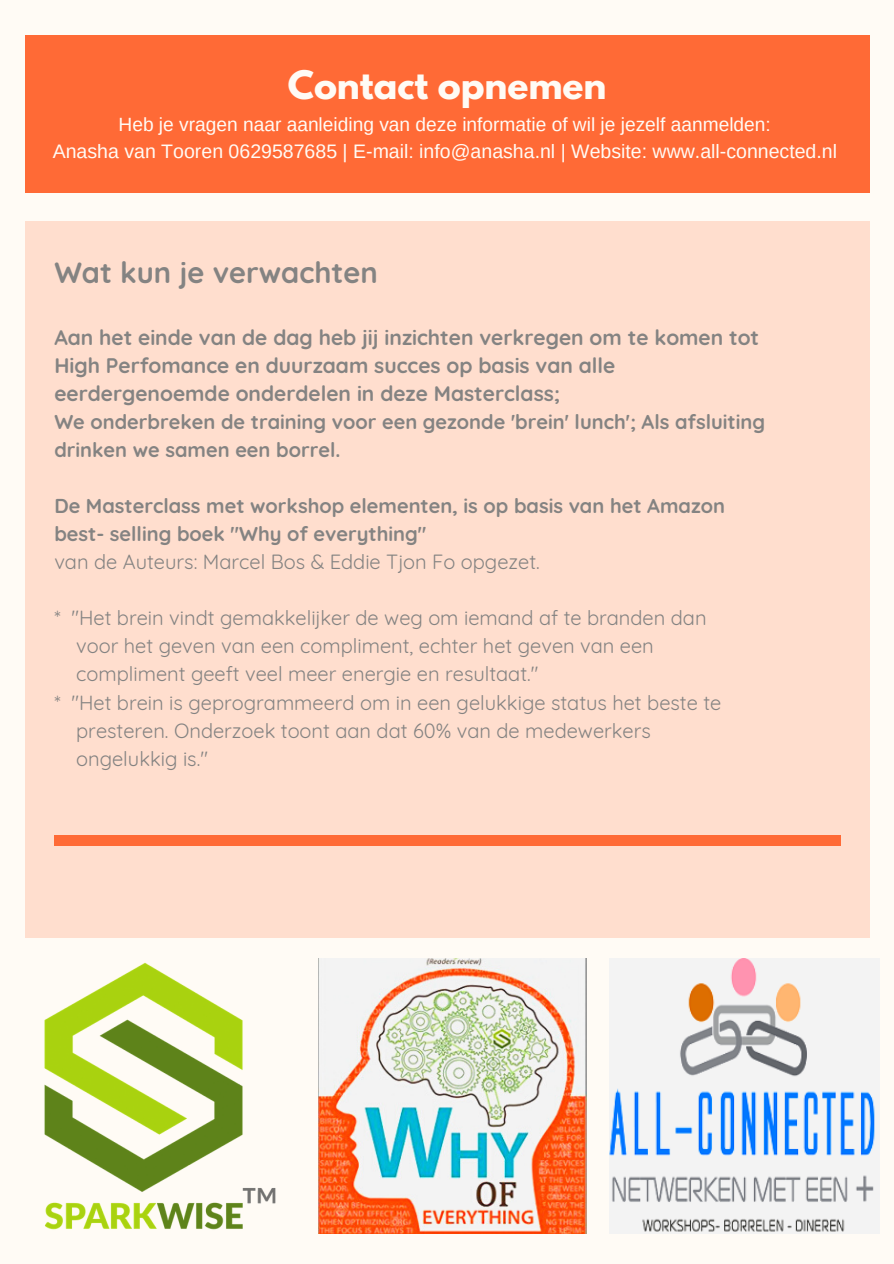
<style>
.page{position:relative;width:894px;height:1264px;background:#fff}
.page>*{position:absolute;margin:0;border:0;box-sizing:border-box;transform-origin:0 0}
.t1{font:700 34.8px "League Spartan";color:#fffbf5}
.t2{font:700 29.25px "Quicksand";color:#848382}
.t3{font:700 21px/28px "Quicksand";color:#848382}
.t4{font:20.1px "Quicksand";color:#848382}
.t5{font:700 20.1px/28px "Quicksand";color:#848382}
.t6{font:19.5px "Arimo";color:#fffbf5}
.t7{font:19.2px "Arimo";color:#fffbf5}
</style>
<div class="page">
<div style="left:0;top:0;width:893px;height:1263px;background:#fffbf5"></div>
<div style="left:25px;top:35px;width:843px;height:158px;background:#ff6a36"></div>
<div style="left:25px;top:221px;width:843px;height:716px;background:#ffdece"></div>
<img style="left:44px;top:962px;width:232px;height:268px">
<img style="left:318px;top:958px;width:268px;height:275px">
<img style="left:609px;top:958px;width:270px;height:275px">
<div style="left:54px;top:835px;width:786px;height:10px;background:#ff6a36"></div>
<h1 class="t1" style="left:288px;top:67px;width:320px">Contact opnemen</h1>
<p class="t7" style="left:118px;top:114px;width:653px">Heb je vragen naar aanleiding van deze informatie of wil je jezelf aanmelden:</p>
<p class="t6" style="left:53px;top:140px;width:785px">Anasha van Tooren 0629587685 | E-mail: info@anasha.nl | Website: www.all-connected.nl</p>
<h2 class="t2" style="left:54px;top:254px;width:325px">Wat kun je verwachten</h2>
<p class="t3" style="left:54px;top:323px;width:706px">Aan het einde van de dag heb jij inzichten verkregen om te komen tot<br>High Perfomance en duurzaam succes op basis van alle eerdergenoemde onderdelen in deze Masterclass;</p>
<p class="t5" style="left:54px;top:407px;width:712px">We onderbreken de training voor een gezonde 'brein' lunch'; Als afsluiting drinken we samen een borrel.</p>
<p class="t5" style="left:54px;top:491px;width:672px">De Masterclass met workshop elementen, is op basis van het Amazon best- selling boek "Why of everything"</p>
<p class="t4" style="left:54px;top:549px;width:487px">van de Auteurs: Marcel Bos &amp; Eddie Tjon Fo opgezet.</p>
<p class="t4" style="left:54px;top:605px;width:653px">* "Het brein vindt gemakkelijker de weg om iemand af te branden dan</p>
<p class="t4" style="left:76px;top:633px;width:579px">voor het geven van een compliment, echter het geven van een</p>
<p class="t4" style="left:76px;top:661px;width:463px">compliment geeft veel meer energie en resultaat."</p>
<p class="t4" style="left:54px;top:689px;width:668px">* "Het brein is geprogrammeerd om in een gelukkige status het beste te</p>
<p class="t4" style="left:76px;top:717px;width:576px">presteren. Onderzoek toont aan dat 60% van de medewerkers</p>
<p class="t4" style="left:76px;top:745px;width:133px">ongelukkig is."</p>
</div>
